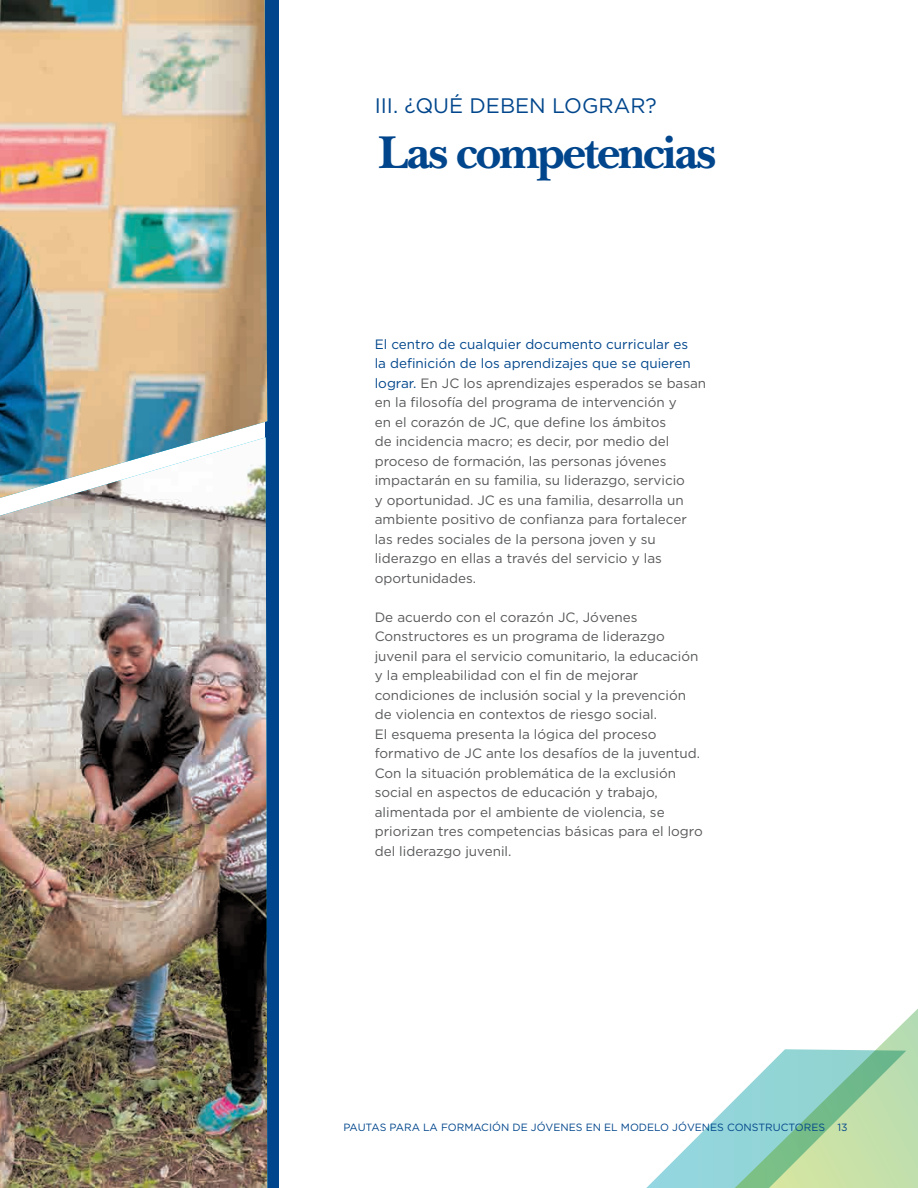
<style>
.page{position:relative;width:918px;height:1188px;background:#fff}
.page>*{position:absolute;margin:0;border:0;box-sizing:border-box;transform-origin:0 0}
.Title_32pt{font:700 48px "New Baskerville Std";letter-spacing:-.05em;color:#01468c}
.t1{font:21px "Gotham";color:#01468c}
.t2{font:13.5px/19.5px "Gotham";color:#57585a}
.t3{font:10.5px "Gotham";color:#01468c}
.s1{color:#01468c}
</style>
<div class="page">
<svg style="left:877px;top:1008px;width:41px;height:180px"></svg>
<svg style="left:646px;top:1049px;width:260px;height:139px"></svg>
<div style="left:266px;top:0;width:13px;height:1188px;background:#01468c"></div>
<img style="left:0;top:0;width:267px;height:437px">
<img style="left:0;top:437px;width:267px;height:751px">
<p class="t1" style="left:375px;top:94px;width:284px">III. ¿QUÉ DEBEN LOGRAR?</p>
<p class="Title_32pt" style="left:378px;top:125px;width:339px">Las competencias</p>
<p class="t2" style="left:375px;top:334px;width:333px"><span class="s1">El centro de cualquier documento curricular es<br>la definición de los aprendizajes que se quieren lograr.</span> En JC los aprendizajes esperados se basan en la filosofía del programa de intervención y<br>en el corazón de JC, que define los ámbitos<br>de incidencia macro; es decir, por medio del proceso de formación, las personas jóvenes impactarán en su familia, su liderazgo, servicio<br>y oportunidad. JC es una familia, desarrolla un ambiente positivo de confianza para fortalecer las redes sociales de la persona joven y su liderazgo en ellas a través del servicio y las oportunidades.</p>
<p class="t2" style="left:375px;top:607px;width:330px">De acuerdo con el corazón JC, Jóvenes Constructores es un programa de liderazgo juvenil para el servicio comunitario, la educación y la empleabilidad con el fin de mejorar condiciones de inclusión social y la prevención de violencia en contextos de riesgo social.<br>El esquema presenta la lógica del proceso formativo de JC ante los desafíos de la juventud.<br>Con la situación problemática de la exclusión social en aspectos de educación y trabajo, alimentada por el ambiente de violencia, se priorizan tres competencias básicas para el logro del liderazgo juvenil.</p>
<p class="t3" style="left:343px;top:1121px;width:506px">PAUTAS PARA LA FORMACIÓN DE JÓVENES EN EL MODELO JÓVENES CONSTRUCTORES 13</p>
</div>
